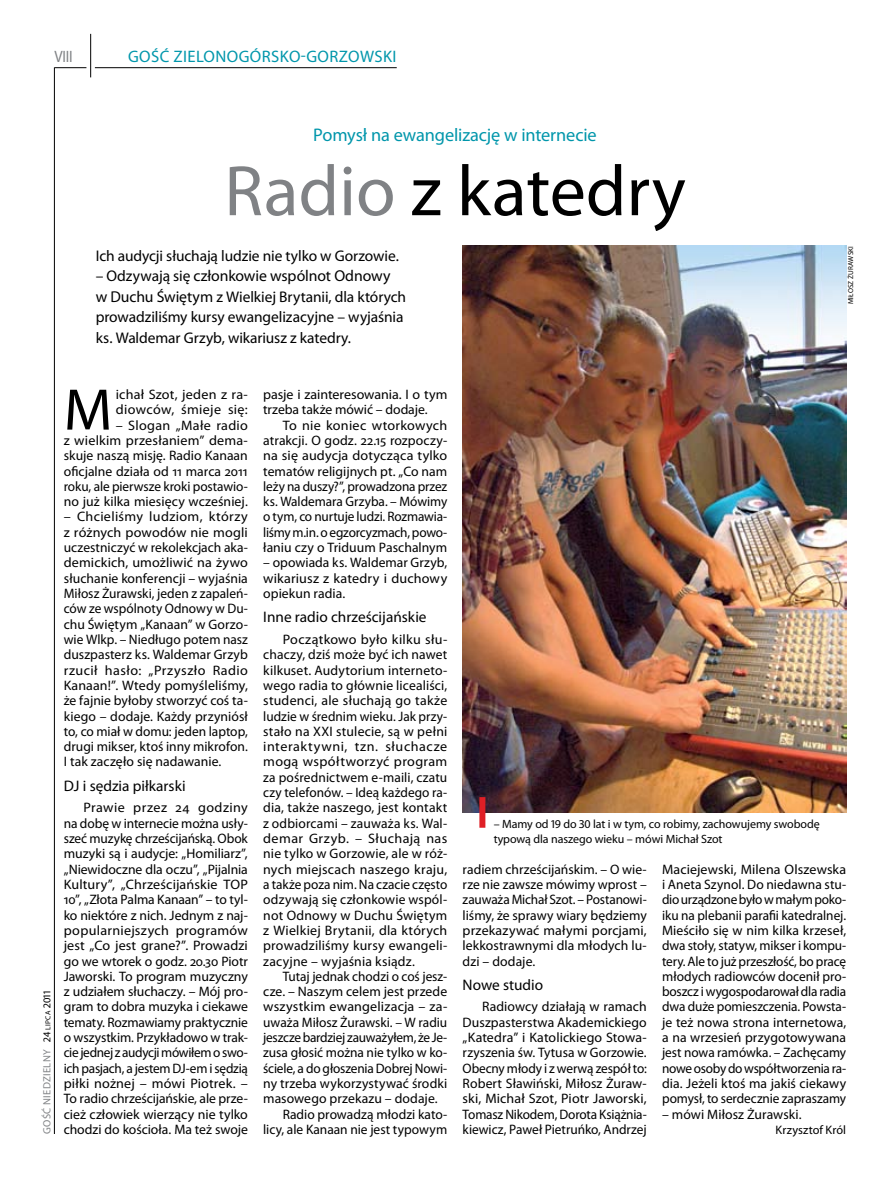
<style>
.page{position:relative;width:893px;height:1191px;background:#fff}
.page>*{position:absolute;margin:0;border:0;box-sizing:border-box;transform-origin:0 0}
.t1{font:72px "Myriad Pro";color:#000}
.t2{font:59.1px "Myriad Pro";color:#000}
.t3{font:18.3px "Myriad Pro";letter-spacing:-.01em;color:#0096ab}
.t4{font:16.65px "Myriad Pro";letter-spacing:.025em;color:#0096ab}
.t5{font:16.5px "Myriad Pro";color:#808285;scale:.9 1}
.t6{font:15.75px "Myriad Pro";letter-spacing:-.005em;color:#000}
.t7{font:15.45px/20.4px "Myriad Pro";letter-spacing:-.005em;color:#000}
.t8{font:15.3px "Myriad Pro";color:#000}
.t9{font:13.65px/15.3px "Myriad Pro";color:#000;text-align:justify}
.t10{font:13.65px/15.3px "Myriad Pro";letter-spacing:.02em;color:#000}
.t11{font:13.65px "Myriad Pro";letter-spacing:-.02em;color:#000}
.t12{font:12.3px "Myriad Pro";letter-spacing:.015em;color:#000}
.t13{font:12px/15.3px "Myriad Pro";letter-spacing:-.005em;color:#000}
.t14{font:10.5px "Myriad Pro";letter-spacing:.03em;color:#808285}
.t15{font:7.2px "Myriad Pro";letter-spacing:.02em;color:#000}
.s1{color:#808285}
.s2{font-size:15.45px}
.s3{font-size:15.75px}
.s4{color:#000}
.s5{font-size:7.35px;color:#000}
</style>
<div class="page">
<hr style="left:54px;top:67px;width:1px;height:1067px;background:#000">
<hr style="left:90px;top:34px;width:1px;height:43px;background:#000">
<hr style="left:54px;top:67px;width:32px;height:1px;background:#000">
<hr style="left:95px;top:67px;width:302px;height:1px;background:#000">
<img style="left:463px;top:246px;width:383px;height:566px">
<div style="left:479px;top:797px;width:6px;height:30px;background:#df1f26"></div>
<p class="t5" style="left:54px;top:46px;width:14px">VIII</p>
<p class="t4" style="left:128px;top:46px;width:244px">gość zielonogórsko-gorzowsk</p>
<p class="t4" style="left:393px;top:46px;width:5px">i</p>
<h3 class="t3" style="left:313px;top:123px;width:285px">Pomysł na ewangelizację w internecie</h3>
<h1 class="t1" style="left:224px;top:147px;width:463px"><span class="s1">Radio</span> z katedry</h1>
<p class="t7" style="left:96px;top:245px;width:305px">Ich audycji słuchają ludzie nie tylko w Gorzowie.</p>
<p class="t6" style="left:96px;top:266px;width:296px"><span class="s2">– Odzywają się</span> członkowie wspólnot Odnowy</p>
<p class="t7" style="left:96px;top:286px;width:312px"><span class="s3">w Duchu Świętym</span> z Wielkiej Brytanii, dla których prowadziliśmy kursy ewangelizacyjne – wyjaśnia ks. Waldemar Grzyb, wikariusz z katedry.</p>
<p class="t15" style="left:846px;top:304px;width:60px;rotate:-90deg">Miłosz Żurawski</p>
<p class="t14" style="left:41px;top:1133px;width:145px;rotate:-90deg">Gość Niedzielny <span class="s4">24</span> <span class="s5">lipca</span> <span class="s4">2011</span></p>
<h2 class="t2" style="left:64px;top:373px;width:50px">M</h2>
<p class="t10" style="left:116px;top:386px;width:134px">ichał Szot, jeden z ra&shy;diowców, śmieje się:</p>
<p class="t9" style="left:64px;top:417px;width:186px;text-indent:52px">– Slogan „Małe radio z wielkim przesłaniem” dema&shy;skuje naszą misję. Radio Kanaan oficjalne działa od 11 marca 2011 roku, ale pierwsze kroki postawio&shy;no już kilka miesięcy wcześniej.</p>
<p class="t9" style="left:64px;top:509px;width:186px">– Chcieliśmy ludziom, którzy z różnych powodów nie mogli uczestniczyć w rekolekcjach aka&shy;demickich, umożliwić na żywo słuchanie konferencji – wyjaśnia Miłosz Żurawski, jeden z zapaleń&shy;ców ze wspólnoty Odnowy w Du&shy;chu Świętym „Kanaan” w Gorzo&shy;wie Wlkp. – Niedługo potem nasz duszpasterz ks. Waldemar Grzyb rzucił hasło: „Przyszło Radio Kanaan!”. Wtedy pomyśleliśmy, że fajnie byłoby stworzyć coś ta&shy;kiego – dodaje. Każdy przyniósł to, co miał w domu: jeden laptop, drugi mikser, ktoś inny mikrofon.<br>I tak zaczęło się nadawanie.</p>
<p class="t8" style="left:64px;top:776px;width:123px">DJ i sędzia piłkarski</p>
<p class="t9" style="left:64px;top:800px;width:186px;text-indent:20px">Prawie przez 24 godziny na dobę w internecie można usły&shy;szeć muzykę chrześcijańską. Obok muzyki są i audycje: „Homiliarz”, „Niewidoczne dla oczu”, „Pijalnia Kultury”, „Chrześcijańskie TOP 10”, „Złota Palma Kanaan” – to tyl&shy;ko niektóre z nich. Jednym z naj&shy;popularniejszych programów jest „Co jest grane?”. Prowadzi go we wtorek o godz. 20.30 Piotr Jaworski. To program muzyczny z udziałem słuchaczy. – Mój pro&shy;gram to dobra muzyka i ciekawe tematy. Rozmawiamy praktycznie o wszystkim. Przykładowo w trak&shy;cie jednej z audycji mówiłem o swo&shy;ich pasjach, a jestem DJ-em i sędzią piłki nożnej – mówi Piotrek. – To radio chrześcijańskie, ale prze&shy;cież człowiek wierzący nie tylko chodzi do kościoła. Ma też swoje</p>
<p class="t9" style="left:263px;top:386px;width:186px">pasje i zainteresowania. I o tym trzeba także mówić – dodaje.</p>
<p class="t9" style="left:263px;top:417px;width:186px;text-indent:20px">To nie koniec wtorkowych atrakcji. O godz. 22.15 rozpoczy&shy;na się audycja dotycząca tylko tematów religijnych pt. „Co nam leży na duszy?”, prowadzona przez ks. Waldemara Grzyba. – Mówimy o tym, co nurtuje ludzi. Rozmawia&shy;liśmy m.in. o egzorcyzmach, powo&shy;łaniu czy o Triduum Paschalnym</p>
<p class="t9" style="left:263px;top:555px;width:186px">– opowiada ks. Waldemar Grzyb, wikariusz z katedry i duchowy opiekun radia.</p>
<p class="t8" style="left:263px;top:607px;width:165px">I nne radio chrześcijańskie</p>
<p class="t9" style="left:263px;top:631px;width:186px;text-indent:20px">Początkowo było kilku słu&shy;chaczy, dziś może być ich nawet kilkuset. Audytorium interneto&shy;wego radia to głównie licealiści, studenci, ale słuchają go także ludzie w średnim wieku. Jak przy&shy;stało na XXI stulecie, są w pełni interaktywni, tzn. słuchacze mogą współtworzyć program za pośrednictwem e-maili, czatu czy telefonów. – Ideą każdego ra&shy;dia, także naszego, jest kontakt z odbiorcami – zauważa ks. Wal&shy;demar Grzyb. – Słuchają nas nie tylko w Gorzowie, ale w róż&shy;nych miejscach naszego kraju, a także poza nim. Na czacie często odzywają się członkowie wspól&shy;not Odnowy w Duchu Świętym z Wielkiej Brytanii, dla których prowadziliśmy kursy ewangeli&shy;zacyjne – wyjaśnia ksiądz.</p>
<p class="t9" style="left:283px;top:968px;width:166px">Tutaj jednak chodzi o coś jesz-</p>
<p class="t9" style="left:263px;top:983px;width:186px">cze. – Naszym celem jest przede</p>
<p class="t9" style="left:263px;top:999px;width:186px">wszystkim ewangelizacja – za-</p>
<p class="t9" style="left:263px;top:1014px;width:186px">uważa Miłosz Żurawski. – W radiu</p>
<p class="t11" style="left:263px;top:1029px;width:186px">jeszcze bardziej zauważyłem, że Je-</p>
<p class="t9" style="left:263px;top:1045px;width:186px">zusa głosić można nie tylko w ko-</p>
<p class="t9" style="left:263px;top:1060px;width:186px">ściele, a do głoszenia Dobrej Nowi-</p>
<p class="t9" style="left:263px;top:1075px;width:186px">ny trzeba wykorzystywać środki</p>
<p class="t9" style="left:263px;top:1091px;width:176px">masowego przekazu – dodaje.</p>
<p class="t9" style="left:283px;top:1106px;width:166px">Radio prowadzą młodzi kato-</p>
<p class="t9" style="left:263px;top:1121px;width:186px">licy, ale Kanaan nie jest typowym</p>
<p class="t13" style="left:494px;top:816px;width:328px">– Mamy od 19 do 30 lat i w tym, co robimy, zachowujemy swobodę typową dla naszego wieku – mówi Michał Szot</p>
<p class="t9" style="left:463px;top:861px;width:186px">radiem chrześcijańskim. – O wie&shy;rze nie zawsze mówimy wprost – zauważa Michał Szot. – Postanowi&shy;liśmy, że sprawy wiary będziemy przekazywać małymi porcjami, lekkostrawnymi dla młodych lu&shy;dzi – dodaje.</p>
<p class="t8" style="left:463px;top:975px;width:82px">Nowe studio</p>
<p class="t9" style="left:463px;top:999px;width:186px;text-indent:20px">Radiowcy działają w ramach Duszpasterstwa Akademickiego „Katedra” i Katolickiego Stowa&shy;rzyszenia św. Tytusa w Gorzowie.<br>Obecny młody i z werwą zespół to:<br>Robert Sławiński, Miłosz Żuraw&shy;ski, Michał Szot, Piotr Jaworski, Tomasz Nikodem, Dorota Książnia&shy;kiewicz, Paweł Pietruńko, Andrzej</p>
<p class="t9" style="left:662px;top:861px;width:186px">Maciejewski, Milena Olszewska i Aneta Szynol. Do niedawna stu&shy;dio urządzone było w małym poko&shy;iku na plebanii parafii katedralnej.<br>Mieściło się w nim kilka krzeseł, dwa stoły, statyw, mikser i kompu&shy;tery. Ale to już przeszłość, bo pracę młodych radiowców docenił pro&shy;boszcz i wygospodarował dla radia dwa duże pomieszczenia. Powsta&shy;je też nowa strona internetowa, a na wrzesień przygotowywana jest nowa ramówka. – Zachęcamy nowe osoby do współtworzenia ra&shy;dia. Jeżeli ktoś ma jakiś ciekawy pomysł, to serdecznie zapraszamy</p>
<p class="t9" style="left:662px;top:1106px;width:141px">– mówi Miłosz Żurawski.</p>
<p class="t12" style="left:775px;top:1122px;width:72px">Krzysztof Król</p>
</div>
